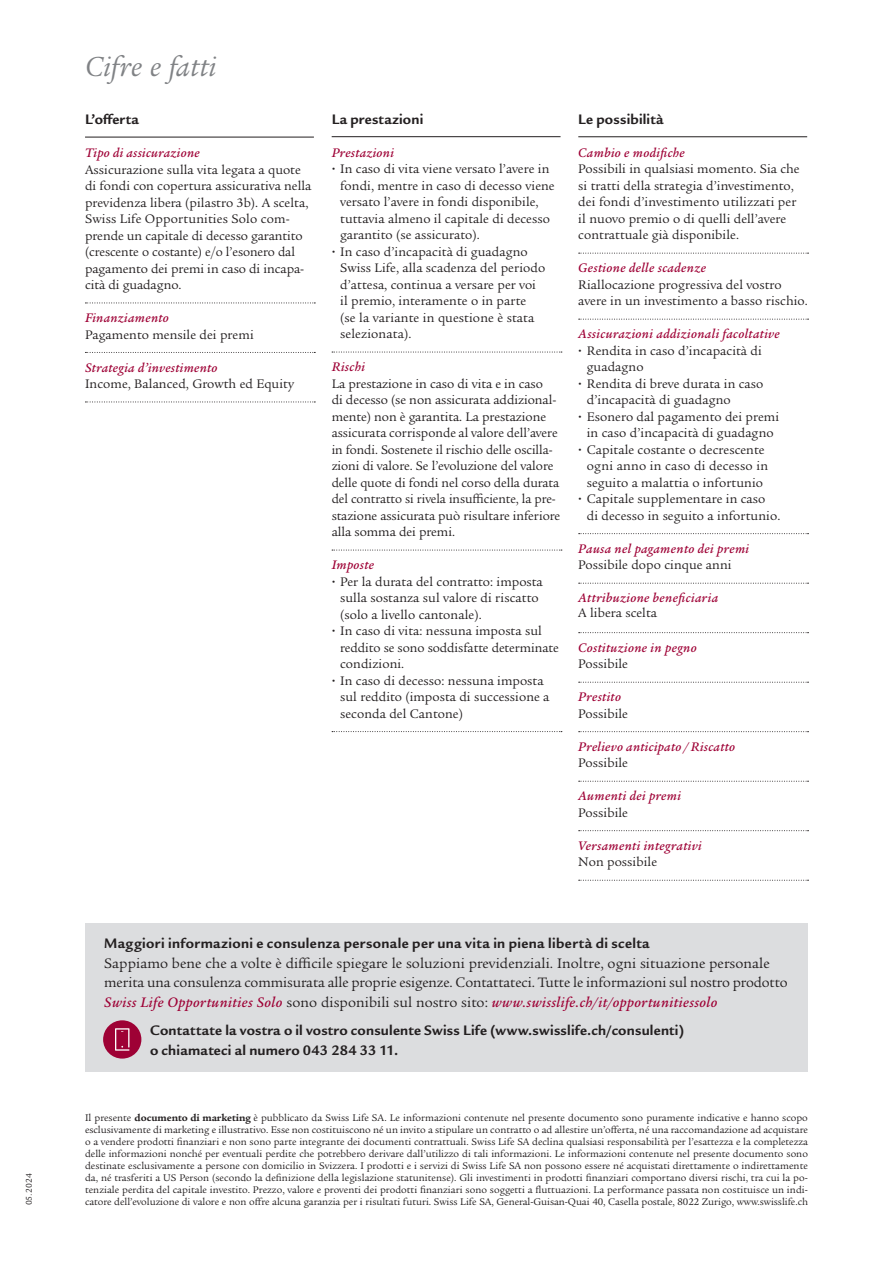
<style>
.page{position:relative;width:893px;height:1263px;background:#fff}
.page>*{position:absolute;margin:0;border:0;box-sizing:border-box;transform-origin:0 0}
.Book_14_16pt_K{font:italic 30px "Legacy Serif ITC Pro";letter-spacing:.005em;color:#808285}
.Bold_10_13pt_K{font:15px/19.5px "Legacy Serif ITC Pro";letter-spacing:-.005em;color:#231f20}
.Bold_10_13pt_K-2{font:700 15px/19.5px "Legacy Sans ITC Pro";letter-spacing:.02em;color:#231f20}
.Bold_10_13pt_K-3{font:13.5px/16.5px "Legacy Serif ITC Pro";letter-spacing:.005em;color:#231f20}
.Bold_10_13pt_K-4{font:italic 500 13.5px "Legacy Serif ITC Pro";letter-spacing:.025em;color:#9e0135}
.Aufzählung{font:13.5px "Legacy Serif ITC Pro";letter-spacing:.005em;color:#231f20}
.Bold_10_13pt_K_IT{font:10.5px/12px "Legacy Serif ITC Pro";letter-spacing:-.005em;color:#231f20;text-align:justify}
._012_Bildlegende{font:9px "Legacy Sans ITC Pro";letter-spacing:.005em;color:#231f20}
.s1{font-weight:500;font-style:italic;color:#9e0135}
.s2{font-weight:700}
</style>
<div class="page">
<div style="left:85px;top:923px;width:723px;height:148px;background:#dcdddf"></div>
<div style="left:103px;top:1020px;width:38px;height:38px;background:#9e0135;border-radius:50%"></div>
<svg style="left:115px;top:1028px;width:14px;height:23px"></svg>
<hr style="left:85px;top:137px;width:229px;height:1px;background:#231f20">
<svg style="left:85px;top:303px;width:230px;height:1px"></svg>
<svg style="left:85px;top:352px;width:230px;height:1px"></svg>
<svg style="left:85px;top:402px;width:230px;height:1px"></svg>
<hr style="left:578px;top:136px;width:229px;height:1px;background:#231f20">
<svg style="left:579px;top:253px;width:229px;height:1px"></svg>
<svg style="left:579px;top:319px;width:229px;height:1px"></svg>
<svg style="left:579px;top:533px;width:229px;height:1px"></svg>
<svg style="left:579px;top:583px;width:229px;height:1px"></svg>
<svg style="left:579px;top:632px;width:229px;height:1px"></svg>
<svg style="left:579px;top:682px;width:229px;height:1px"></svg>
<svg style="left:579px;top:731px;width:229px;height:1px"></svg>
<svg style="left:579px;top:781px;width:229px;height:1px"></svg>
<svg style="left:579px;top:830px;width:229px;height:1px"></svg>
<svg style="left:579px;top:880px;width:229px;height:1px"></svg>
<hr style="left:332px;top:136px;width:229px;height:1px;background:#231f20">
<svg style="left:332px;top:352px;width:230px;height:1px"></svg>
<svg style="left:332px;top:550px;width:230px;height:1px"></svg>
<svg style="left:332px;top:731px;width:230px;height:1px"></svg>
<p class="_012_Bildlegende" style="left:24px;top:1205px;width:34px;rotate:-90deg">05.2024</p>
<p class="Book_14_16pt_K" style="left:85px;top:48px;width:133px">Cifre e fatti</p>
<p class="Bold_10_13pt_K-2" style="left:85px;top:110px;width:55px">L’offerta</p>
<p class="Bold_10_13pt_K-4" style="left:85px;top:144px;width:116px">Tipo di assicurazione</p>
<p class="Bold_10_13pt_K-3" style="left:85px;top:161px;width:228px">Assicurazione sulla vita legata a quote di fondi con copertura assicurativa nella previdenza libera (pilastro 3b). A scelta, Swiss Life Opportunities Solo com&shy;prende un capitale di decesso garantito (crescente o costante) e/o l’esonero dal pagamento dei premi in caso di incapa&shy;cità di guadagno.</p>
<p class="Bold_10_13pt_K-4" style="left:85px;top:309px;width:85px">Finanziamento</p>
<p class="Bold_10_13pt_K-3" style="left:85px;top:326px;width:170px">Pagamento mensile dei premi</p>
<p class="Bold_10_13pt_K-4" style="left:85px;top:359px;width:134px">Strategia d’investimento</p>
<p class="Bold_10_13pt_K-3" style="left:85px;top:375px;width:211px">Income, Balanced, Growth ed Equity</p>
<p class="Bold_10_13pt_K-2" style="left:332px;top:109px;width:93px">La prestazioni</p>
<p class="Bold_10_13pt_K-4" style="left:332px;top:144px;width:64px">Prestazioni</p>
<p class="Bold_10_13pt_K-3" style="left:340px;top:160px;width:216px">In caso di vita viene versato l’avere in fondi, mentre in caso di decesso viene versato l’avere in fondi disponibile, tuttavia almeno il capitale di decesso garantito (se assicurato).</p>
<p class="Bold_10_13pt_K-3" style="left:340px;top:243px;width:207px">In caso d’incapacità di guadagno<br>Swiss Life, alla scadenza del periodo d’attesa, continua a versare per voi il premio, interamente o in parte<br>(se la variante in questione è stata selezionata).</p>
<p class="Bold_10_13pt_K-4" style="left:332px;top:358px;width:35px">Rischi</p>
<p class="Bold_10_13pt_K-3" style="left:332px;top:375px;width:230px">La prestazione in caso di vita e in caso<br>di decesso (se non assicurata addizional&shy;mente) non è garantita. La prestazione assicurata corrisponde al valore dell’avere in fondi. Sostenete il rischio delle oscilla&shy;zioni di valore. Se l’evoluzione del valore delle quote di fondi nel corso della durata del contratto si rivela insufficiente, la pre&shy;stazione assicurata può risultare inferiore alla somma dei premi.</p>
<p class="Bold_10_13pt_K-4" style="left:332px;top:556px;width:44px">Imposte</p>
<p class="Bold_10_13pt_K-3" style="left:340px;top:573px;width:204px">Per la durata del contratto: imposta sulla sostanza sul valore di riscatto (solo a livello cantonale).</p>
<p class="Bold_10_13pt_K-3" style="left:340px;top:622px;width:220px">In caso di vita: nessuna imposta sul reddito se sono soddisfatte determinate condizioni.</p>
<p class="Bold_10_13pt_K-3" style="left:340px;top:672px;width:211px">In caso di decesso: nessuna imposta sul reddito (imposta di successione a seconda del Cantone)</p>
<p class="Bold_10_13pt_K-2" style="left:578px;top:109px;width:87px">Le possibilità</p>
<p class="Bold_10_13pt_K-4" style="left:578px;top:144px;width:108px">Cambio e modifiche</p>
<p class="Bold_10_13pt_K-3" style="left:578px;top:161px;width:223px">Possibili in qualsiasi momento. Sia che si tratti della strategia d’investimento, dei fondi d’investimento utilizzati per il nuovo premio o di quelli dell’avere contrattuale già disponibile.</p>
<p class="Bold_10_13pt_K-4" style="left:578px;top:259px;width:129px">Gestione delle scadenze</p>
<p class="Bold_10_13pt_K-3" style="left:578px;top:276px;width:231px">Riallocazione progressiva del vostro avere in un investimento a basso rischio.</p>
<p class="Bold_10_13pt_K-4" style="left:578px;top:325px;width:203px">Assicurazioni addizionali facoltative</p>
<p class="Bold_10_13pt_K-3" style="left:587px;top:342px;width:177px">Rendita in caso d’incapacità di guadagno</p>
<p class="Bold_10_13pt_K-3" style="left:587px;top:375px;width:178px">Rendita di breve durata in caso d’incapacità di guadagno</p>
<p class="Bold_10_13pt_K-3" style="left:587px;top:408px;width:194px">Esonero dal pagamento dei premi in caso d’incapacità di guadagno</p>
<p class="Bold_10_13pt_K-3" style="left:587px;top:441px;width:183px">Capitale costante o decrescente ogni anno in caso di decesso in seguito a malattia o infortunio</p>
<p class="Bold_10_13pt_K-3" style="left:587px;top:491px;width:195px">Capitale supplementare in caso<br>di decesso in seguito a infortunio.</p>
<p class="Bold_10_13pt_K-4" style="left:578px;top:540px;width:172px">Pausa nel pagamento dei premi</p>
<p class="Bold_10_13pt_K-3" style="left:578px;top:557px;width:155px">Possibile dopo cinque anni</p>
<p class="Bold_10_13pt_K-4" style="left:578px;top:589px;width:141px">Attribuzione beneficiaria</p>
<p class="Bold_10_13pt_K-3" style="left:578px;top:604px;width:80px">A libera scelta</p>
<p class="Bold_10_13pt_K-4" style="left:578px;top:639px;width:120px">Costituzione in pegno</p>
<p class="Aufzählung" style="left:578px;top:656px;width:51px">Possibile</p>
<p class="Bold_10_13pt_K-4" style="left:578px;top:688px;width:44px">Prestito</p>
<p class="Aufzählung" style="left:578px;top:705px;width:51px">Possibile</p>
<p class="Bold_10_13pt_K-4" style="left:578px;top:738px;width:158px">Prelievo anticipato /Riscatto</p>
<p class="Aufzählung" style="left:578px;top:755px;width:51px">Possibile</p>
<p class="Bold_10_13pt_K-4" style="left:578px;top:787px;width:104px">Aumenti dei premi</p>
<p class="Bold_10_13pt_K-3" style="left:578px;top:804px;width:51px">Possibile</p>
<p class="Bold_10_13pt_K-4" style="left:578px;top:837px;width:125px">Versamenti integrativi</p>
<p class="Aufzählung" style="left:578px;top:854px;width:80px">Non possibile</p>
<p class="Bold_10_13pt_K-2" style="left:104px;top:933px;width:547px">Maggiori informazioni e consulenza personale per una vita in piena libertà di scelta</p>
<p class="Bold_10_13pt_K" style="left:104px;top:953px;width:685px">Sappiamo bene che a volte è difficile spiegare le soluzioni previdenziali. Inoltre, ogni situazione personale merita una consulenza commisurata alle proprie esigenze. Contattateci. Tutte le informazioni sul nostro prodotto<br><span class="s1">Swiss Life Opportunities Solo</span> sono disponibili sul nostro sito: <span class="s1">www.swisslife.ch/it/opportunitiessolo</span></p>
<p class="Bold_10_13pt_K-2" style="left:150px;top:1020px;width:536px">Contattate la vostra o il vostro consulente Swiss Life (www.swisslife.ch/consulenti) o chiamateci al numero 043 284 33 11.</p>
<p class="Bold_10_13pt_K_IT" style="left:85px;top:1112px;width:724px">Il presente <span class="s2">documento di marketing</span> è pubblicato da Swiss Life SA. Le informazioni contenute nel presente documento sono puramente indicative e hanno scopo esclusivamente di marketing e illustrativo. Esse non costituiscono né un invito a stipulare un contratto o ad allestire un’offerta, né una raccomandazione ad acquistare o a vendere prodotti finanziari e non sono parte integrante dei documenti contrattuali. Swiss Life SA declina qualsiasi responsabilità per l’esattezza e la completezza delle informazioni nonché per eventuali perdite che potrebbero derivare dall’utilizzo di tali informazioni. Le informazioni contenute nel presente documento sono destinate esclusivamente a persone con domicilio in Svizzera. I prodotti e i servizi di Swiss Life SA non possono essere né acquistati direttamente o indirettamente da, né trasferiti a US Person (secondo la definizione della legislazione statunitense). Gli investimenti in prodotti finanziari comportano diversi rischi, tra cui la po&shy;tenziale perdita del capitale investito. Prezzo, valore e proventi dei prodotti finanziari sono soggetti a fluttuazioni. La performance passata non costituisce un indi&shy;catore dell’evoluzione di valore e non offre alcuna garanzia per i risultati futuri. Swiss Life SA, General-Guisan-Quai 40, Casella postale, 8022 Zurigo, www.swisslife.ch</p>
</div>
